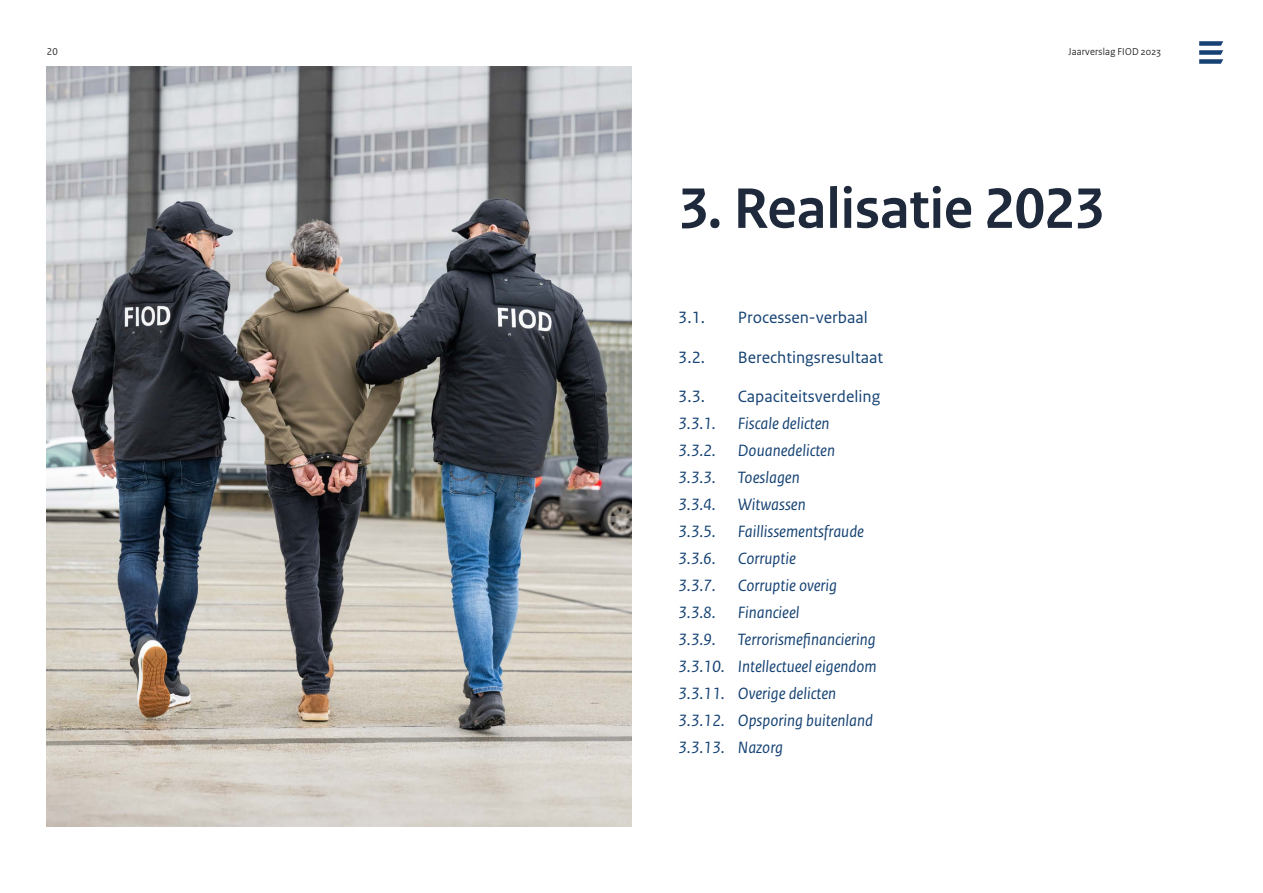
<style>
.page{position:relative;width:1263px;height:893px;background:#fff}
.page>*{position:absolute;margin:0;border:0;box-sizing:border-box;transform-origin:0 0}
.H2_Deel_Titel{font:700 60px "Rijksoverheid Sans Heading";color:#1e293b}
.P_Deel_plat{font:italic 17.25px "Rijksoverheid Sans Text";color:#154273}
.P_Deel_plat-2{font:17.25px "Rijksoverheid Sans Text";color:#154273}
.t1{font:10.5px "Rijksoverheid Sans Heading";letter-spacing:.02em;color:#1d1d1b}
</style>
<div class="page">
<img style="left:47px;top:67px;width:584px;height:759px">
<img style="left:47px;top:67px;width:34px;height:27px">
<svg style="left:1199px;top:41px;width:24px;height:23px"></svg>
<p class="t1" style="left:47px;top:45px;width:12px">20</p>
<p class="t1" style="left:1068px;top:45px;width:94px">Jaarverslag FIOD 2023</p>
<h2 class="H2_Deel_Titel" style="left:678px;top:175px;width:428px">3. Realisatie 2023</h2>
<p class="P_Deel_plat-2" style="left:678px;top:308px;width:28px">3.1.</p>
<p class="P_Deel_plat-2" style="left:738px;top:308px;width:132px">Processen-verbaal</p>
<p class="P_Deel_plat-2" style="left:678px;top:347px;width:28px">3.2.</p>
<p class="P_Deel_plat-2" style="left:738px;top:347px;width:147px">Berechtingsresultaat</p>
<p class="P_Deel_plat-2" style="left:678px;top:387px;width:28px">3.3.</p>
<p class="P_Deel_plat-2" style="left:738px;top:387px;width:144px">Capaciteitsverdeling</p>
<p class="P_Deel_plat" style="left:678px;top:414px;width:39px">3.3.1.</p>
<p class="P_Deel_plat" style="left:738px;top:414px;width:93px">Fiscale delicten</p>
<p class="P_Deel_plat" style="left:678px;top:441px;width:39px">3.3.2.</p>
<p class="P_Deel_plat" style="left:738px;top:441px;width:99px">Douanedelicten</p>
<p class="P_Deel_plat" style="left:678px;top:468px;width:39px">3.3.3.</p>
<p class="P_Deel_plat" style="left:738px;top:468px;width:63px">Toeslagen</p>
<p class="P_Deel_plat" style="left:678px;top:495px;width:39px">3.3.4.</p>
<p class="P_Deel_plat" style="left:738px;top:495px;width:69px">Witwassen</p>
<p class="P_Deel_plat" style="left:678px;top:522px;width:39px">3.3.5.</p>
<p class="P_Deel_plat" style="left:738px;top:522px;width:128px">Faillissementsfraude</p>
<p class="P_Deel_plat" style="left:678px;top:549px;width:39px">3.3.6.</p>
<p class="P_Deel_plat" style="left:738px;top:549px;width:60px">Corruptie</p>
<p class="P_Deel_plat" style="left:678px;top:576px;width:39px">3.3.7.</p>
<p class="P_Deel_plat" style="left:738px;top:576px;width:101px">Corruptie overig</p>
<p class="P_Deel_plat" style="left:678px;top:603px;width:39px">3.3.8.</p>
<p class="P_Deel_plat" style="left:738px;top:603px;width:63px">Financieel</p>
<p class="P_Deel_plat" style="left:678px;top:630px;width:39px">3.3.9.</p>
<p class="P_Deel_plat" style="left:738px;top:630px;width:139px">Terrorismefinanciering</p>
<p class="P_Deel_plat" style="left:678px;top:657px;width:200px">3.3.10. Intellectueel eigendom</p>
<p class="P_Deel_plat" style="left:678px;top:684px;width:160px">3.3.11. Overige delicten</p>
<p class="P_Deel_plat" style="left:678px;top:711px;width:196px">3.3.12. Opsporing buitenland</p>
<p class="P_Deel_plat" style="left:678px;top:738px;width:106px">3.3.13. Nazorg</p>
</div>
